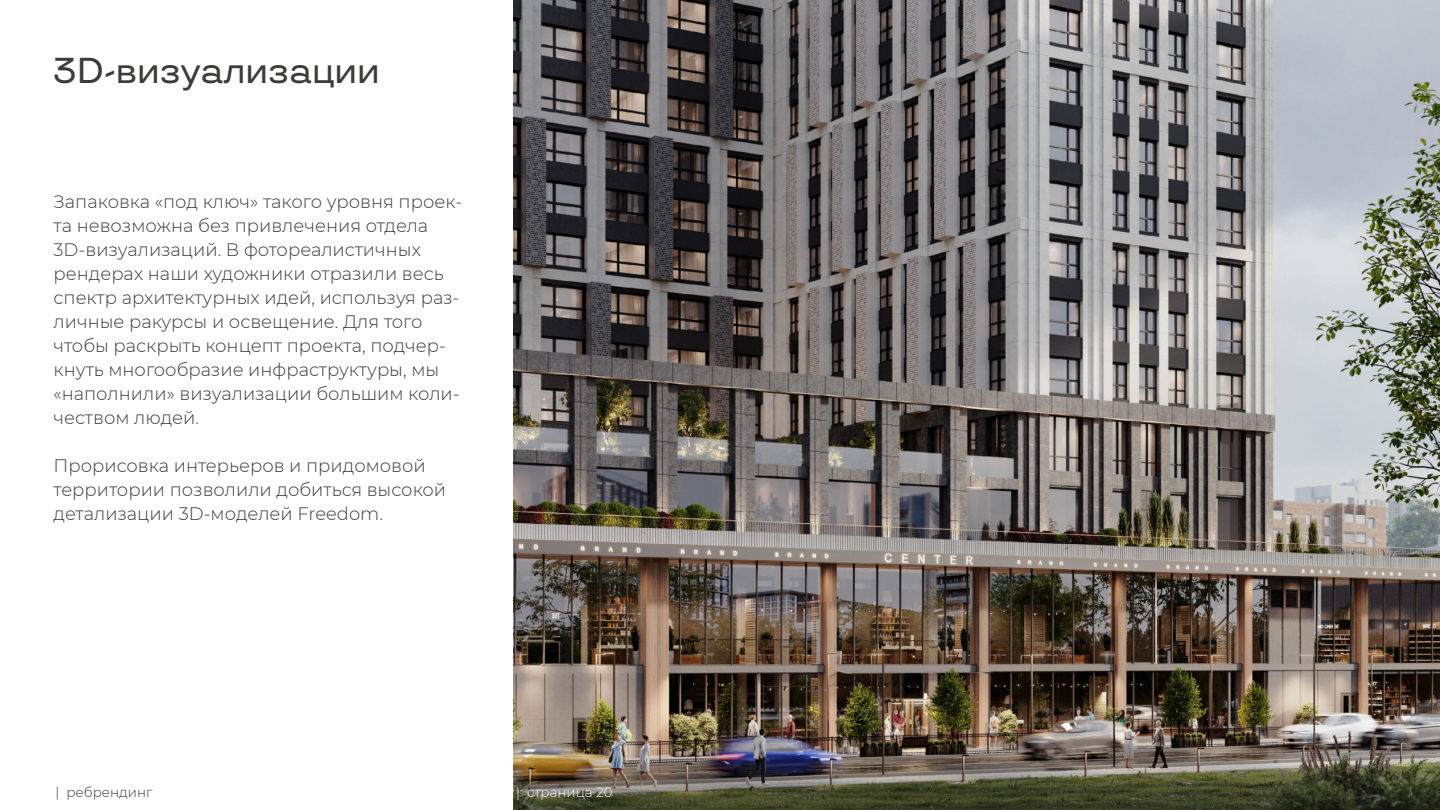
<style>
.page{position:relative;width:1440px;height:810px;background:#fff}
.page>*{position:absolute;margin:0;border:0;box-sizing:border-box;transform-origin:0 0}
.t1{font:500 36px "TT Travels";color:#3c3c3b}
.t2{font:300 18px/24px "Montserrat";color:#3c3c3b}
.t3{font:300 13.5px "Montserrat";color:#3c3c3b}
.t4{font:300 13.5px "Montserrat";color:#fff}
</style>
<div class="page">
<img style="left:514px;top:0;width:926px;height:754px">
<img style="left:514px;top:754px;width:926px;height:56px">
<h1 class="t1" style="left:53px;top:48px;width:329px">3D-визуализации</h1>
<p class="t2" style="left:54px;top:189px;width:410px">Запаковка «под ключ» такого уровня проек&shy;та невозможна без привлечения отдела 3D-визуализаций. В фотореалистичных рендерах наши художники отразили весь спектр архитектурных идей, используя раз&shy;личные ракурсы и освещение. Для того чтобы раскрыть концепт проекта, подчер&shy;кнуть многообразие инфраструктуры, мы «наполнили» визуализации большим коли&shy;чеством людей.</p>
<p class="t2" style="left:54px;top:453px;width:394px">Прорисовка интерьеров и придомовой территории позволили добиться высокой детализации 3D-моделей Freedom.</p>
<p class="t3" style="left:56px;top:783px;width:98px">| ребрендинг</p>
<p class="t4" style="left:516px;top:783px;width:98px">| страница 20</p>
</div>
